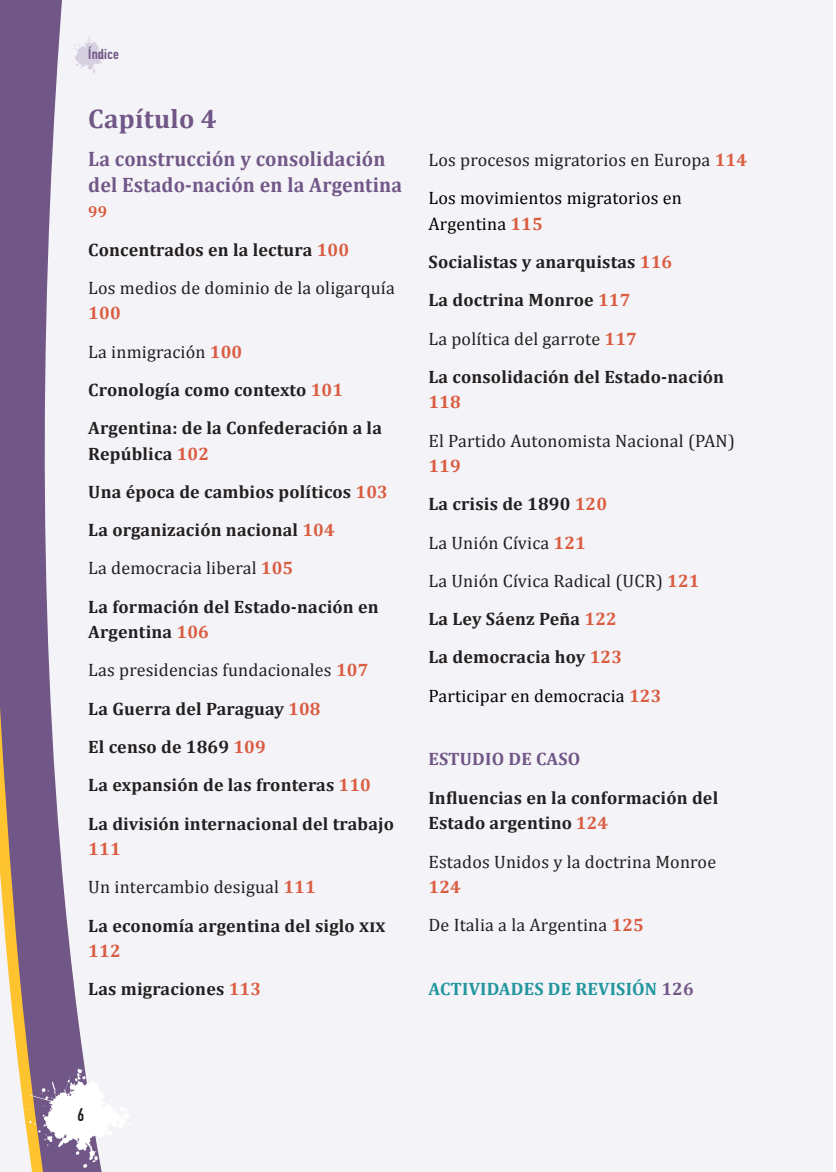
<style>
.page{position:relative;width:836px;height:1172px;background:#fff}
.page>*{position:absolute;margin:0;border:0;box-sizing:border-box;transform-origin:0 0}
.t1{font:700 27px "Cambria";letter-spacing:.01em;color:#715787}
.t2{font:700 21px/25.5px "Cambria";letter-spacing:.01em;color:#715787;scale:.95 1}
.t3{font:700 18px/38.2px "Cambria";letter-spacing:.01em;color:#231f20}
.t4{font:18px/38.2px "Cambria";letter-spacing:.01em;color:#231f20}
.t5{font:700 18px "Cambria";letter-spacing:.01em;color:#21969e}
.t6{font:700 18px "Cambria";color:#715787}
.t7{font:700 18px "Cambria";color:#da5c41}
.t8{font:18px "DIN Engschrift Std";color:#231f20}
.t9{font:700 15.75px "Cambria";color:#da5c41}
.t10{font:14.25px "DIN Engschrift Std";letter-spacing:.01em;color:#715787;scale:1.1 1}
.s1{font-weight:700}
.s2{font-weight:700;color:#da5c41}
.s3{color:#da5c41}
.s4{font-weight:400}
.s5{color:#000}
.s6{font-weight:400;color:#000}
.s7{color:#715787}
</style>
<div class="page">
<div style="left:0;top:0;width:832px;height:1172px;background:#f4f3f7"></div>
<svg style="left:0;top:0;width:102px;height:1172px"></svg>
<svg style="left:24px;top:1068px;width:107px;height:99px"></svg>
<svg style="left:67px;top:37px;width:39px;height:36px"></svg>
<svg style="left:0;top:1169px;width:4px;height:3px"></svg>
<p class="t10" style="left:88px;top:46px;width:29px">Índice</p>
<h1 class="t1" style="left:88px;top:102px;width:130px">Capítulo 4</h1>
<p class="t2" style="left:88px;top:146px;width:332px">La construcción y consolidación del Estado-nación en la Argentina</p>
<p class="t9" style="left:88px;top:202px;width:20px">99</p>
<p class="t4" style="left:88px;top:230px;width:308px"><span class="s1">Concentrados en la lectura</span> <span class="s2">100<br></span>Los medios de dominio de la oligarquía</p>
<p class="t3" style="left:88px;top:294px;width:295px"><span class="s3">100<br></span><span class="s4">La inmigración</span> <span class="s3">100<br></span>Cronología como contexto <span class="s3">101<br></span>Argentina: de la Confederación a la</p>
<p class="t3" style="left:88px;top:434px;width:301px">República <span class="s3">102<br></span>Una época de cambios políticos <span class="s3">103<br></span>La organización nacional <span class="s3">104<br></span><span class="s4">La democracia liberal</span> <span class="s3">105<br></span>La formación del Estado-nación en</p>
<p class="t3" style="left:88px;top:612px;width:307px">Argentina <span class="s3">106<br></span><span class="s4">Las presidencias fundacionales</span> <span class="s3">107<br></span>La Guerra del Paraguay <span class="s3">108<br></span>El censo de 1869 <span class="s3">109<br></span>La expansión de las fronteras <span class="s3">110<br></span>La división internacional del trabajo</p>
<p class="t3" style="left:88px;top:829px;width:298px"><span class="s3">111<br></span><span class="s4">Un intercambio desigual</span> <span class="s3">111<br></span>La economía argentina del siglo xix</p>
<p class="t3" style="left:88px;top:931px;width:174px"><span class="s3">112<br></span>Las migraciones <span class="s3">113</span></p>
<p class="t4" style="left:428px;top:141px;width:320px">Los procesos migratorios en Europa <span class="s2">114<br></span><span class="s5">Los movimientos migratorios en</span></p>
<p class="t3" style="left:428px;top:204px;width:297px"><span class="s6">Argentina</span> <span class="s3">115<br></span>Socialistas y anarquistas <span class="s3">116<br></span>La doctrina Monroe <span class="s3">117<br></span><span class="s4">La política del garrote</span> <span class="s3">117<br></span>La consolidación del Estado-nación</p>
<p class="t7" style="left:428px;top:391px;width:34px">118</p>
<p class="t4" style="left:428px;top:421px;width:308px">El Partido Autonomista Nacional (PAN)</p>
<p class="t3" style="left:428px;top:446px;width:272px"><span class="s3">119<br></span>La crisis de 1890 <span class="s3">120<br></span><span class="s4">La Unión Cívica</span> <span class="s3">121<br></span><span class="s4">La Unión Cívica Radical (UCR)</span> <span class="s3">121<br></span>La Ley Sáenz Peña <span class="s3">122<br></span>La democracia hoy <span class="s3">123<br></span><span class="s6">Participar en democracia</span> <span class="s3">123</span></p>
<p class="t6" style="left:428px;top:748px;width:116px">Estudio de cas</p>
<p class="t6" style="left:568px;top:748px;width:14px">o</p>
<p class="t3" style="left:428px;top:784px;width:291px;line-height:25.5px">Influencias en la conformación del<br>Estado argentino <span class="s3">124</span></p>
<p class="t4" style="left:428px;top:842px;width:289px">Estados Unidos y la doctrina Monroe</p>
<p class="t4" style="left:428px;top:867px;width:217px"><span class="s2">124<br></span>De Italia a la Argentina <span class="s2">125</span></p>
<p class="t5" style="left:428px;top:978px;width:267px">ACTIVIDADES DE REVISIÓN <span class="s7">126</span></p>
<p class="t8" style="left:77px;top:1104px;width:8px">6</p>
</div>
